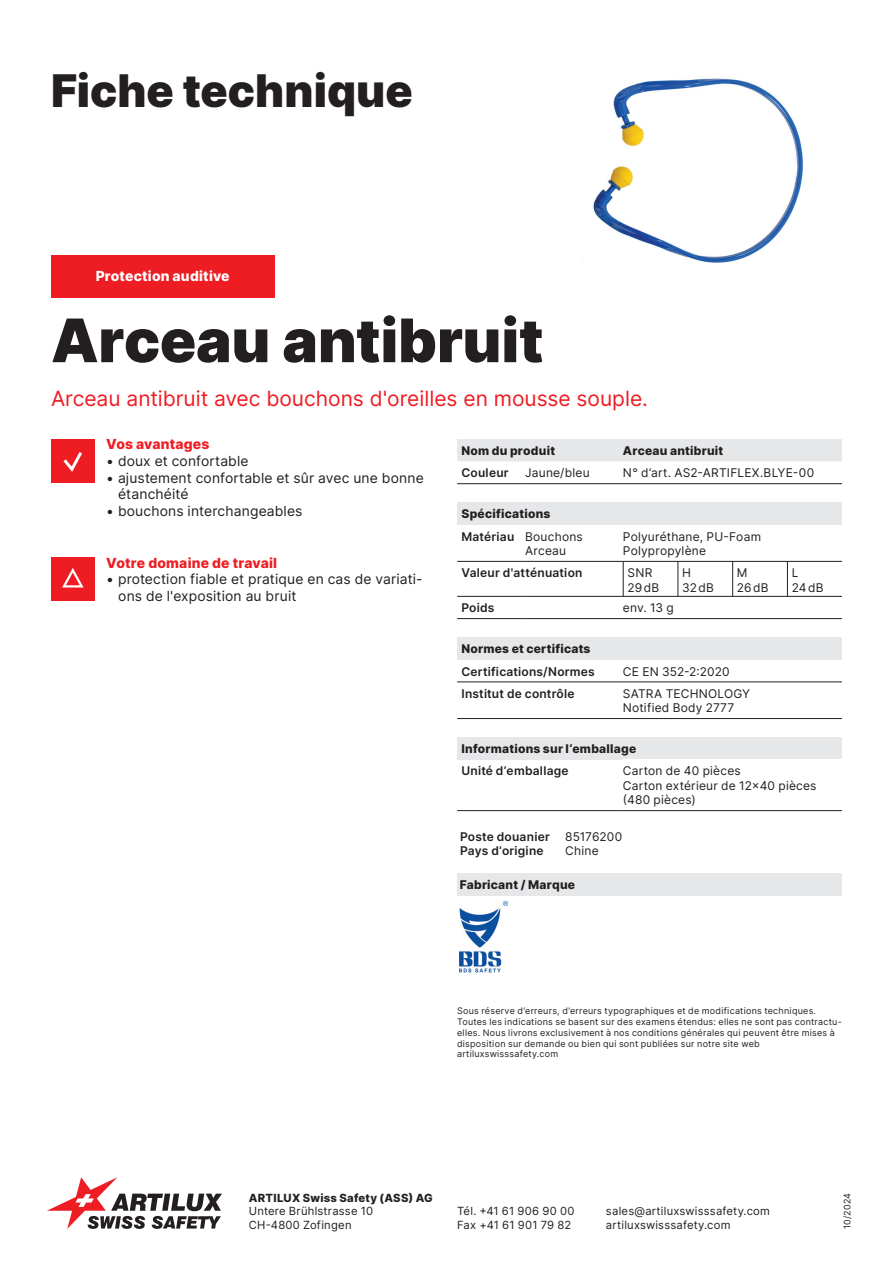
<style>
.page{position:relative;width:893px;height:1263px;background:#fff}
.page>*{position:absolute;margin:0;border:0;box-sizing:border-box;transform-origin:0 0}
.t1{font:900 60px "Inter";color:#231f20}
.t2{font:900 45px "Inter";color:#231f20}
.t3{font:21px "Inter";color:#ee1d23}
.t4{font:13.8px/16.6px "Inter";letter-spacing:.01em;color:#231f20}
.t5{font:800 13.8px "Inter";letter-spacing:.015em;color:#ee1d23}
.t6{font:800 13.8px "Inter";letter-spacing:.015em;color:#fff}
.t7{font:12px/14.4px "Inter";letter-spacing:.015em;color:#231f20}
.t8{font:800 12px/22.2px "Inter";letter-spacing:.02em;color:#231f20}
.t9{font:600 12px "Inter";letter-spacing:.02em;color:#231f20}
.t10{font:11.25px/13.5px "Inter";letter-spacing:.02em;color:#231f20}
.t11{font:800 11.25px "Inter";letter-spacing:.025em;color:#231f20}
.t12{font:9px/10.8px "Inter";letter-spacing:.025em;color:#231f20}
.s1{font-weight:600}
.s2{font-weight:400}
</style>
<div class="page">
<svg style="left:47px;top:1177px;width:174px;height:52px"></svg>
<div style="left:51px;top:255px;width:224px;height:43px;background:#ee1d23"></div>
<div style="left:51px;top:439px;width:44px;height:44px;background:#ee1d23"></div>
<svg style="left:63px;top:452px;width:19px;height:20px"></svg>
<div style="left:51px;top:557px;width:44px;height:44px;background:#ee1d23"></div>
<svg style="left:62px;top:568px;width:22px;height:19px"></svg>
<div style="left:457px;top:439px;width:385px;height:22px;background:#e6e7e9"></div>
<hr style="left:457px;top:483px;width:68px;height:1px;background:#231f20">
<hr style="left:525px;top:483px;width:98px;height:1px;background:#231f20">
<hr style="left:623px;top:483px;width:219px;height:1px;background:#231f20">
<div style="left:457px;top:502px;width:385px;height:23px;background:#e6e7e9"></div>
<hr style="left:457px;top:561px;width:68px;height:1px;background:#231f20">
<hr style="left:525px;top:561px;width:98px;height:1px;background:#231f20">
<hr style="left:623px;top:561px;width:219px;height:1px;background:#231f20">
<hr style="left:457px;top:596px;width:68px;height:1px;background:#231f20">
<hr style="left:525px;top:596px;width:98px;height:1px;background:#231f20">
<hr style="left:623px;top:596px;width:219px;height:1px;background:#231f20">
<hr style="left:457px;top:618px;width:68px;height:1px;background:#231f20">
<hr style="left:525px;top:618px;width:98px;height:1px;background:#231f20">
<hr style="left:623px;top:618px;width:219px;height:1px;background:#231f20">
<hr style="left:678px;top:562px;width:1px;height:34px;background:#231f20">
<hr style="left:732px;top:562px;width:1px;height:34px;background:#231f20">
<hr style="left:787px;top:562px;width:1px;height:34px;background:#231f20">
<hr style="left:623px;top:562px;width:1px;height:34px;background:#231f20">
<div style="left:457px;top:637px;width:385px;height:23px;background:#e6e7e9"></div>
<hr style="left:457px;top:682px;width:166px;height:1px;background:#231f20">
<hr style="left:623px;top:682px;width:219px;height:1px;background:#231f20">
<hr style="left:457px;top:718px;width:166px;height:1px;background:#231f20">
<hr style="left:623px;top:718px;width:219px;height:1px;background:#231f20">
<div style="left:457px;top:737px;width:385px;height:22px;background:#e6e7e9"></div>
<hr style="left:457px;top:810px;width:166px;height:1px;background:#231f20">
<hr style="left:623px;top:810px;width:219px;height:1px;background:#231f20">
<div style="left:457px;top:873px;width:385px;height:23px;background:#e6e7e9"></div>
<img style="left:459px;top:900px;width:50px;height:73px">
<img style="left:593px;top:78px;width:210px;height:185px">
<h2 class="t2" style="left:51px;top:58px;width:363px">Fiche technique</h2>
<h3 class="t6" style="left:96px;top:266px;width:135px">Protection auditive</h3>
<h1 class="t1" style="left:51px;top:297px;width:494px">Arceau antibruit</h1>
<h3 class="t3" style="left:51px;top:383px;width:598px">Arceau antibruit avec bouchons d'oreilles en mousse souple.</h3>
<h3 class="t5" style="left:106px;top:434px;width:105px">Vos avantages</h3>
<h3 class="t4" style="left:106px;top:452px;width:144px">• doux et confortable</h3>
<h3 class="t4" style="left:118px;top:469px;width:307px;text-indent:-12px">• ajustement confortable et sûr avec une bonne étanchéité</h3>
<h3 class="t4" style="left:106px;top:502px;width:198px">• bouchons interchangeables</h3>
<h3 class="t5" style="left:106px;top:553px;width:172px">Votre domaine de travail</h3>
<h3 class="t4" style="left:118px;top:571px;width:306px;text-indent:-12px">• protection fiable et pratique en cas de variati&shy;ons de l'exposition au bruit</h3>
<h3 class="t8" style="left:461px;top:439px;width:95px">Nom du produit</h3>
<h3 class="t8" style="left:623px;top:439px;width:102px">Arceau antibruit</h3>
<h3 class="t9" style="left:461px;top:464px;width:49px">Couleur</h3>
<h3 class="t7" style="left:525px;top:465px;width:66px">Jaune/bleu</h3>
<h3 class="t7" style="left:623px;top:465px;width:193px">N° d’art. AS2-ARTIFLEX.BLYE-00</h3>
<h3 class="t8" style="left:461px;top:503px;width:123px">Spécifications<br><span class="s1">Matériau</span> <span class="s2">Bouchons</span></h3>
<h3 class="t7" style="left:525px;top:543px;width:42px">Arceau</h3>
<h3 class="t7" style="left:623px;top:529px;width:140px">Polyuréthane, PU-Foam<br>Polypropylène</h3>
<h3 class="t9" style="left:461px;top:564px;width:123px">Valeur d'atténuation</h3>
<h3 class="t7" style="left:627px;top:566px;width:33px">SNR<br>29dB</h3>
<h3 class="t7" style="left:682px;top:566px;width:33px">H<br>32dB</h3>
<h3 class="t7" style="left:737px;top:566px;width:33px">M<br>26dB</h3>
<h3 class="t7" style="left:792px;top:566px;width:33px">L<br>24dB</h3>
<h3 class="t9" style="left:461px;top:599px;width:35px">Poids</h3>
<h3 class="t7" style="left:623px;top:600px;width:52px">env. 13 g</h3>
<h3 class="t8" style="left:461px;top:637px;width:131px">Normes et certificats</h3>
<h3 class="t9" style="left:461px;top:662px;width:135px">Certifications/Normes</h3>
<h3 class="t7" style="left:623px;top:664px;width:108px">CE EN 352-2:2020</h3>
<h3 class="t9" style="left:461px;top:685px;width:115px">Institut de contrôle</h3>
<h3 class="t7" style="left:623px;top:686px;width:129px">SATRA TECHNOLOGY<br>Notified Body 2777</h3>
<h3 class="t8" style="left:461px;top:737px;width:176px">Informations sur l‘emballage</h3>
<h3 class="t9" style="left:461px;top:762px;width:109px">Unité d‘emballage</h3>
<h3 class="t7" style="left:623px;top:764px;width:195px">Carton de 40 pièces<br>Carton extérieur de 12x40 pièces (480 pièces)</h3>
<h3 class="t9" style="left:460px;top:828px;width:91px">Poste douanier</h3>
<h3 class="t7" style="left:565px;top:829px;width:59px">85176200</h3>
<h3 class="t9" style="left:460px;top:842px;width:85px">Pays d‘origine</h3>
<h3 class="t7" style="left:565px;top:843px;width:35px">Chine</h3>
<h3 class="t8" style="left:460px;top:873px;width:117px">Fabricant / Marque</h3>
<p class="t12" style="left:457px;top:1005px;width:386px">Sous réserve d’erreurs, d’erreurs typographiques et de modifications techniques.<br>Toutes les indications se basent sur des examens étendus: elles ne sont pas contractu&shy;elles. Nous livrons exclusivement à nos conditions générales qui peuvent être mises à disposition sur demande ou bien qui sont publiées sur notre site web artiluxswisssafety.com</p>
<p class="t11" style="left:249px;top:1190px;width:186px">ARTILUX Swiss Safety (ASS) AG</p>
<p class="t10" style="left:249px;top:1204px;width:126px">Untere Brühlstrasse 10<br>CH-4800 Zofingen</p>
<p class="t10" style="left:457px;top:1204px;width:119px">Tél. +41 61 906 90 00<br>Fax +41 61 901 79 82</p>
<p class="t10" style="left:606px;top:1204px;width:165px">sales@artiluxswisssafety.com artiluxswisssafety.com</p>
<p class="t12" style="left:842px;top:1229px;width:37px;rotate:-90deg">10/2024</p>
</div>
